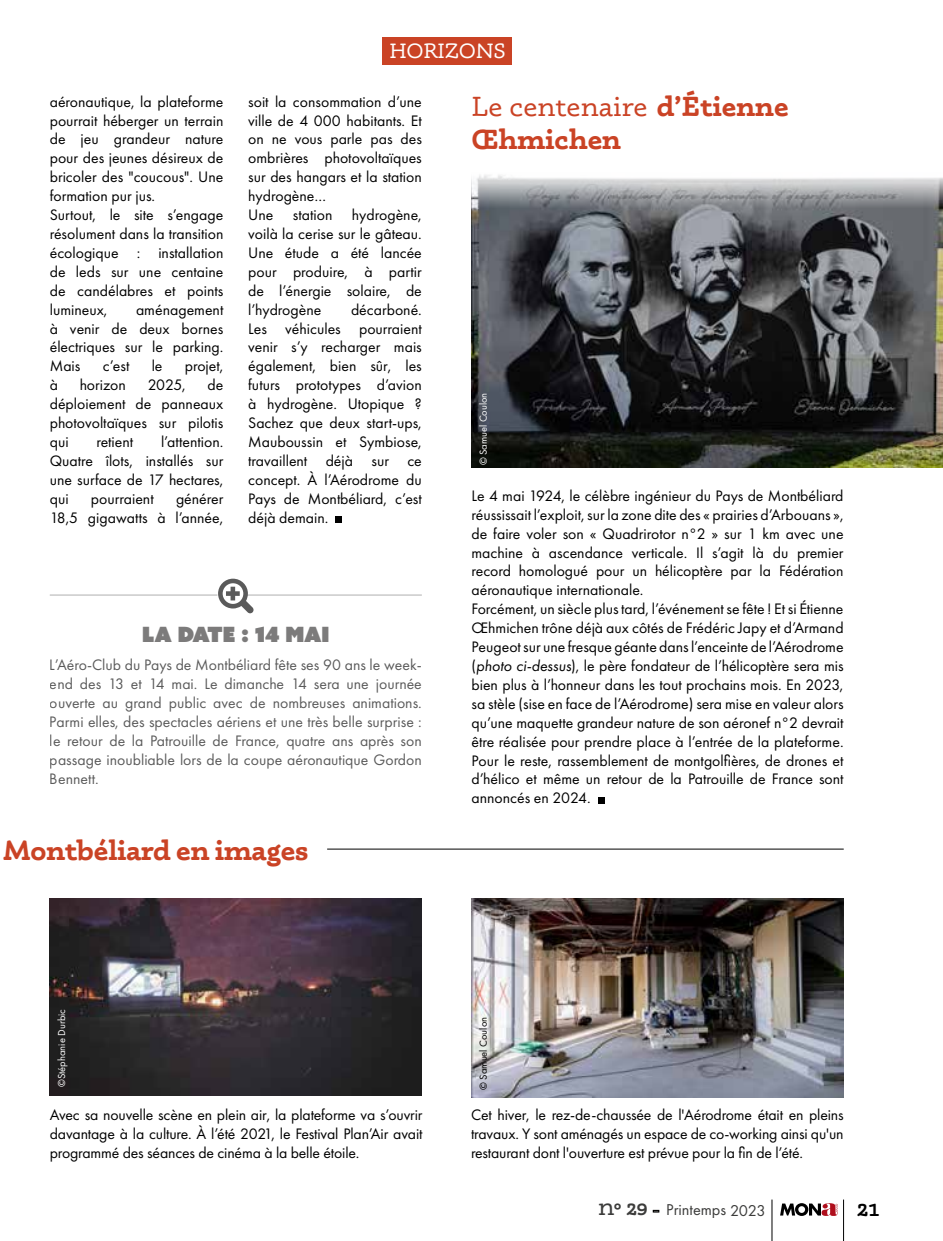
<style>
.page{position:relative;width:943px;height:1241px;background:#fff}
.page>*{position:absolute;margin:0;border:0;box-sizing:border-box;transform-origin:0 0}
.t1{font:700 28px/33.6px "Phoreus Cherokee";color:#ca4325}
.t2{font:21px "Azo Sans Uber";letter-spacing:-.01em;color:#7c7b7b}
.t3{font:21px "Phoreus Cherokee";letter-spacing:-.01em;color:#fff}
.t4{font:700 17.5px "Phoreus Cherokee";color:#000}
.t5{font:16.28px "Futura PT";color:#3c3c3b}
.t6{font:15.75px/18.9px "Futura PT";color:#000;text-align:justify}
.t7{font:10.5px "Futura PT";color:#fff}
.t8{font:10.5px "Futura PT";color:#000}
.s1{font-weight:400}
.s2{font-style:italic}
.s3{font-family:"Phoreus Cherokee";font-size:25.38px}
.s4{font-family:"Phoreus Cherokee";font-weight:700;font-size:16.62px}
.s5{font-family:"Coquette";font-size:23.28px}
</style>
<div class="page">
<hr style="left:843px;top:1199px;width:1px;height:41px;background:#000">
<hr style="left:771px;top:1199px;width:1px;height:41px;background:#000">
<svg style="left:653px;top:1209px;width:6px;height:2px"></svg>
<svg style="left:780px;top:1203px;width:57px;height:12px"></svg>
<img style="left:471px;top:175px;width:472px;height:293px">
<div style="left:382px;top:37px;width:129px;height:27px;background:#ca4325"></div>
<hr style="left:50px;top:594px;width:167px;height:1px;background:#000">
<svg style="left:218px;top:578px;width:36px;height:35px"></svg>
<hr style="left:247px;top:594px;width:175px;height:1px;background:#000">
<hr style="left:327px;top:848px;width:516px;height:1px;background:#000">
<svg style="left:335px;top:516px;width:6px;height:6px"></svg>
<img style="left:50px;top:898px;width:372px;height:197px">
<img style="left:471px;top:898px;width:372px;height:199px">
<div style="left:598px;top:796px;width:6px;height:7px;background:#000"></div>
<h2 class="t3" style="left:389px;top:39px;width:117px">HORIZONS</h2>
<p class="t6" style="left:50px;top:92px;width:175px;text-align:left">aéronautique, la plateforme pourrait héberger un terrain de jeu grandeur nature pour des jeunes désireux de bricoler des "coucous". Une formation pur jus.<br>Surtout, le site s’engage résolument dans la transition écologique : installation de leds sur une centaine de candélabres et points lumineux,</p>
<p class="t6" style="left:50px;top:300px;width:175px;text-indent:86px">aménagement à venir de deux bornes électriques sur le parking.<br>Mais</p>
<p class="t6" style="left:103px;top:356px;width:28px">c’est</p>
<p class="t6" style="left:152px;top:356px;width:12px">le</p>
<p class="t6" style="left:185px;top:356px;width:40px">projet,</p>
<p class="t6" style="left:50px;top:375px;width:10px">à</p>
<p class="t6" style="left:80px;top:375px;width:48px">horizon</p>
<p class="t6" style="left:148px;top:375px;width:40px">2025,</p>
<p class="t6" style="left:50px;top:375px;width:175px;text-indent:158px">de déploiement de panneaux photovoltaïques sur pilotis qui</p>
<p class="t6" style="left:50px;top:432px;width:175px;text-indent:111px">l’attention.<br>Quatre îlots, installés sur une surface de 17 hectares, qui</p>
<p class="t6" style="left:96px;top:432px;width:38px">retient</p>
<p class="t6" style="left:50px;top:489px;width:175px;text-align:right">générer<br>18,5 gigawatts à l’année,</p>
<p class="t6" style="left:91px;top:489px;width:64px">pourraient</p>
<p class="t6" style="left:248px;top:92px;width:175px;text-align:left">soit la consommation d’une ville de 4 000 habitants. Et on ne vous parle pas des ombrières photovoltaïques sur des hangars et la station hydrogène…<br>Une station hydrogène, voilà la cerise sur le gâteau.<br>Une étude a été lancée pour produire, à partir de l’énergie solaire, de l’hydrogène</p>
<p class="t6" style="left:248px;top:300px;width:175px;text-indent:103px">décarboné.<br>Les véhicules pourraient venir s’y recharger mais également, bien sûr, les futurs prototypes d’avion à hydrogène. Utopique ?<br>Sachez que deux start-ups, Mauboussin et Symbiose, travaillent déjà sur ce concept. À l’Aérodrome du Pays de Montbéliard, c’est déjà demain.</p>
<h2 class="t2" style="left:142px;top:620px;width:188px">LA DATE : 14 MAI</h2>
<p class="t6" style="left:50px;top:655px;width:373px">L’Aéro-Club du Pays de Montbéliard fête ses 90 ans le week&shy;end des 13 et 14 mai. Le dimanche 14 sera une journée ouverte au grand public avec de nombreuses animations.<br>Parmi elles, des spectacles aériens et une très belle surprise : le retour de la Patrouille de France, quatre ans après son passage inoubliable lors de la coupe aéronautique Gordon Bennett.</p>
<h1 class="t1" style="left:4px;top:832px;width:306px">Montbéliard en images</h1>
<h1 class="t1" style="left:471px;top:89px;width:318px"><span class="s1">Le centenaire</span> d’Étienne<br>Œhmichen</h1>
<p class="t7" style="left:477px;top:465px;width:74px;rotate:-90deg">© Samuel Coulon</p>
<p class="t6" style="left:471px;top:486px;width:373px;text-align:left">Le 4 mai 1924, le célèbre ingénieur du Pays de Montbéliard réussissait l’exploit, sur la zone dite des « prairies d’Arbouans », de faire voler son « Quadrirotor n°2 » sur 1 km avec une machine à ascendance verticale. Il s’agit là du premier record homologué pour un hélicoptère par la Fédération aéronautique internationale.<br>Forcément, un siècle plus tard, l’événement se fête ! Et si Étienne Œhmichen trône déjà aux côtés de Frédéric Japy et d’Armand Peugeot sur une fresque géante dans l’enceinte de l’Aérodrome (<span class="s2">photo ci-dessus</span>), le père fondateur de l’hélicoptère sera mis bien plus à l’honneur dans les tout prochains mois. En 2023, sa stèle (sise en face de l’Aérodrome) sera mise en valeur alors qu’une maquette grandeur nature de son aéronef n°2 devrait être réalisée pour prendre place à l’entrée de la plateforme.<br>Pour le reste, rassemblement de montgolfières, de drones et d’hélico et même un retour de la Patrouille de France sont annoncés en 2024.</p>
<p class="t7" style="left:55px;top:1086px;width:80px;rotate:-90deg">©Stéphanie Durbic</p>
<p class="t8" style="left:477px;top:1089px;width:74px;rotate:-90deg">© Samuel Coulon</p>
<p class="t6" style="left:50px;top:1104px;width:374px">Avec sa nouvelle scène en plein air, la plateforme va s’ouvrir davantage à la culture. À l’été 2021, le Festival Plan’Air avait programmé des séances de cinéma à la belle étoile.</p>
<p class="t6" style="left:471px;top:1104px;width:374px">Cet hiver, le rez-de-chaussée de l'Aérodrome était en pleins travaux. Y sont aménagés un espace de co-working ainsi qu'un restaurant dont l'ouverture est prévue pour la fin de l’été.</p>
<p class="t5" style="left:598px;top:1200px;width:169px"><span class="s3">n</span><span class="s4">° 29</span> <span class="s5">-</span> Printemps 2023</p>
<p class="t4" style="left:857px;top:1198px;width:24px">21</p>
</div>
